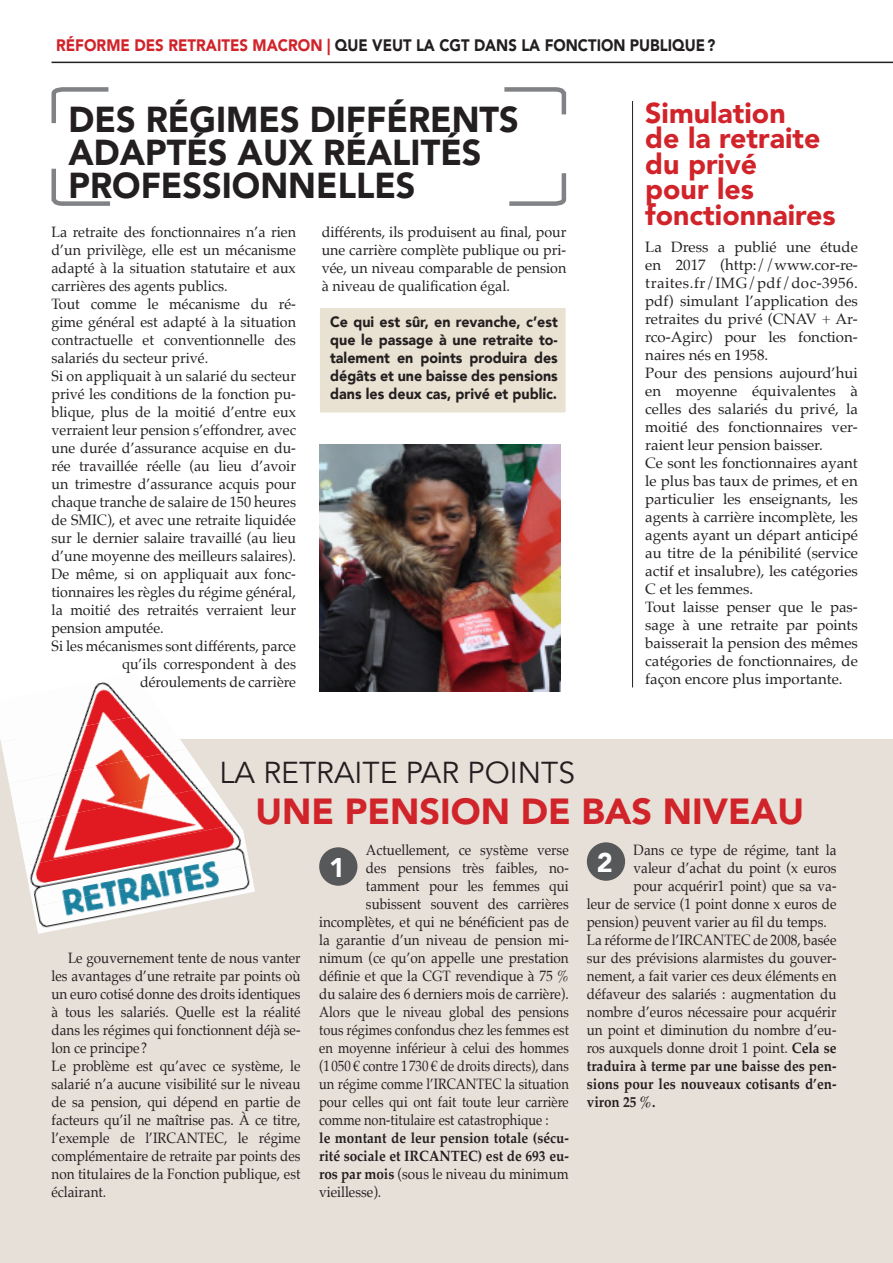
<style>
.page{position:relative;width:893px;height:1263px;background:#fff}
.page>*{position:absolute;margin:0;border:0;box-sizing:border-box;transform-origin:0 0}
.t1{font:900 36px/33px "Avenir";color:#231f20;scale:.95 1}
.t2{font:900 36px "Avenir LT Std";color:#d1232a}
.t3{font:30px "Avenir LT Std";color:#231f20}
.t4{font:900 28.5px/25.5px "Avenir LT Std";color:#d1232a}
.t5{font:900 27px "Avenir";color:#fff}
.t6{font:900 16.5px "Avenir LT Std";color:#231f20;scale:.9 1}
.t7{font:15px/18px "Palatino";color:#231f20;text-align:justify;scale:.9 1}
.t8{font:15px/18px "Palatino";color:#231f20;text-align:justify;scale:.95 1}
.t9{font:15px/18px "Palatino";color:#231f20;text-align:justify}
.t10{font:15px/18px "Palatino";color:#231f20;text-align:justify;scale:.86 1}
.t11{font:900 15px/18px "Avenir";color:#231f20;text-align:justify;scale:.95 1}
.t12{font:700 15px/18px "Palatino";color:#231f20;text-align:justify;scale:.9 1}
.s1{color:#d1232a}
.s2{font-weight:400}
.s3{font-weight:700}
</style>
<div class="page">
<div style="left:0;top:740px;width:893px;height:523px;background:#e6e0d8"></div>
<div style="left:319px;top:847px;width:38px;height:39px;background:#57585a;border-radius:50%"></div>
<div style="left:587px;top:842px;width:38px;height:39px;background:#57585a;border-radius:50%"></div>
<img style="left:0;top:682px;width:132px;height:59px">
<img style="left:1px;top:711px;width:186px;height:71px">
<img style="left:9px;top:749px;width:203px;height:74px">
<img style="left:17px;top:786px;width:222px;height:78px">
<img style="left:25px;top:824px;width:225px;height:82px">
<img style="left:33px;top:864px;width:222px;height:70px">
<hr style="left:52px;top:62px;width:841px;height:1px;background:#231f20">
<hr style="left:632px;top:101px;width:1px;height:586px;background:#231f20">
<svg style="left:504px;top:87px;width:63px;height:28px"></svg>
<svg style="left:51px;top:87px;width:58px;height:37px"></svg>
<svg style="left:51px;top:168px;width:59px;height:38px"></svg>
<svg style="left:509px;top:173px;width:58px;height:33px"></svg>
<div style="left:318px;top:306px;width:249px;height:108px;background:#e9e1d1;border:2px solid #fff"></div>
<img style="left:319px;top:444px;width:242px;height:248px">
<p class="t6" style="left:56px;top:35px;width:734px"><span class="s1">RÉFORME DES RETRAITES MACRON |</span> QUE VEUT LA CGT DANS LA FONCTION PUBLIQUE?</p>
<p class="t1" style="left:69px;top:102px;width:476px">DES RÉGIMES DIFFÉRENTS<br>ADAPTÉS AUX RÉALITÉS<br>PROFESSIONNELLES</p>
<p class="t8" style="left:52px;top:223px;width:259px">La retraite des fonctionnaires n’a rien d’un privilège, elle est un mécanisme adapté à la situation statutaire et aux carrières des agents publics.</p>
<p class="t8" style="left:52px;top:295px;width:259px">Tout comme le mécanisme du ré&shy;gime général est adapté à la situation contractuelle et conventionnelle des salariés du secteur privé.</p>
<p class="t8" style="left:52px;top:367px;width:259px">Si on appliquait à un salarié du secteur privé les conditions de la fonction pu&shy;blique, plus de la moitié d’entre eux verraient leur pension s’effondrer, avec une durée d’assurance acquise en du&shy;rée travaillée réelle (au lieu d’avoir un trimestre d’assurance acquis pour chaque tranche de salaire de 150 heures de SMIC), et avec une retraite liquidée sur le dernier salaire travaillé (au lieu d’une moyenne des meilleurs salaires).</p>
<p class="t8" style="left:52px;top:565px;width:259px">De même, si on appliquait aux fonc&shy;tionnaires les règles du régime général, la moitié des retraités verraient leur pension amputée.</p>
<p class="t8" style="left:52px;top:637px;width:259px;text-align:right">Si les mécanismes sont différents, parce qu’ils correspondent à des déroulements de carrière</p>
<p class="t8" style="left:322px;top:223px;width:259px">différents, ils produisent au final, pour une carrière complète publique ou pri&shy;vée, un niveau comparable de pension à niveau de qualification égal.</p>
<p class="t11" style="left:330px;top:312px;width:241px">Ce qui est sûr, en revanche, c’est que le passage à une retraite to&shy;talement en points produira des dégâts et une baisse des pensions dans les deux cas, privé et public.</p>
<p class="t4" style="left:645px;top:100px;width:142px">Simulation</p>
<p class="t4" style="left:645px;top:125px;width:177px">de la retraite du privé</p>
<p class="t4" style="left:645px;top:176px;width:110px">pour les</p>
<p class="t4" style="left:645px;top:202px;width:192px">fonctionnaires</p>
<p class="t9" style="left:645px;top:238px;width:214px">La Dress a publié une étude en 2017 (http://www.cor-re&shy;traites.fr/IMG/pdf/doc-3956. pdf) simulant l’application des retraites du privé (CNAV + Ar&shy;rco-Agirc) pour les fonction&shy;naires nés en 1958.</p>
<p class="t9" style="left:645px;top:364px;width:214px">Pour des pensions aujourd’hui en moyenne équivalentes à celles des salariés du privé, la moitié des fonctionnaires ver&shy;raient leur pension baisser.</p>
<p class="t9" style="left:645px;top:454px;width:214px">Ce sont les fonctionnaires ayant le plus bas taux de primes, et en particulier les enseignants, les agents à carrière incomplète, les agents ayant un départ anticipé au titre de la pénibilité (service actif et insalubre), les catégories C et les femmes.</p>
<p class="t9" style="left:645px;top:598px;width:214px">Tout laisse penser que le pas&shy;sage à une retraite par points baisserait la pension des mêmes catégories de fonctionnaires, de façon encore plus importante.</p>
<p class="t3" style="left:220px;top:755px;width:357px">LA RETRAITE PAR POINTS</p>
<p class="t2" style="left:256px;top:789px;width:550px">UNE PENSION DE BAS NIVEAU</p>
<p class="t7" style="left:52px;top:948px;width:278px;text-indent:16px">Le gouvernement tente de nous vanter les avantages d’une retraite par points où un euro cotisé donne des droits identiques à tous les salariés. Quelle est la réalité dans les régimes qui fonctionnent déjà se&shy;lon ce principe ?</p>
<p class="t7" style="left:52px;top:1056px;width:278px">Le problème est qu’avec ce système, le salarié n’a aucune visibilité sur le niveau de sa pension, qui dépend en partie de facteurs qu’il ne maîtrise pas. À ce titre, l’exemple de l’IRCANTEC, le régime complémentaire de retraite par points des non titulaires de la Fonction publique, est éclairant.</p>
<p class="t7" style="left:319px;top:840px;width:279px;text-align:right">Actuellement, ce système verse<br>des pensions très faibles, no&shy;tamment pour les femmes qui subissent souvent des carrières incomplètes, et qui ne bénéficient pas de la garantie d’un niveau de pension mi&shy;nimum (ce qu’on appelle une prestation définie et que la CGT revendique à 75 % du salaire des 6 derniers mois de carrière).</p>
<p class="t10" style="left:319px;top:1002px;width:292px">Alors que le niveau global des pensions tous régimes confondus chez les femmes est en moyenne inférieur à celui des hommes (1 050 € contre 1 730 € de droits directs), dans un régime comme l’IRCANTEC la situation pour celles qui ont fait toute leur carrière comme non-titulaire est catastrophique :</p>
<p class="t12" style="left:319px;top:1128px;width:279px">le montant de leur pension totale (sécu&shy;rité sociale et IRCANTEC) est de 693 eu&shy;ros par mois <span class="s2">(sous le niveau du minimum vieillesse).</span></p>
<p class="t7" style="left:634px;top:840px;width:227px">Dans ce type de régime, tant la</p>
<p class="t7" style="left:634px;top:858px;width:227px">valeur d’achat du point (x euros</p>
<p class="t7" style="left:634px;top:876px;width:227px">pour acquérir1 point) que sa va-</p>
<p class="t7" style="left:587px;top:894px;width:279px">leur de service (1 point donne x euros de</p>
<p class="t7" style="left:587px;top:912px;width:268px">pension) peuvent varier au fil du temps.</p>
<p class="t7" style="left:587px;top:930px;width:279px">La réforme de l’IRCANTEC de 2008, basée sur des prévisions alarmistes du gouver&shy;nement, a fait varier ces deux éléments en défaveur des salariés : augmentation du nombre d’euros nécessaire pour acquérir un point et diminution du nombre d’eu&shy;ros auxquels donne droit 1 point. <span class="s3">Cela se traduira à terme par une baisse des pen&shy;sions pour les nouveaux cotisants d’en&shy;viron 25 %.</span></p>
<p class="t5" style="left:329px;top:844px;width:17px">1</p>
<p class="t5" style="left:597px;top:839px;width:17px">2</p>
</div>
